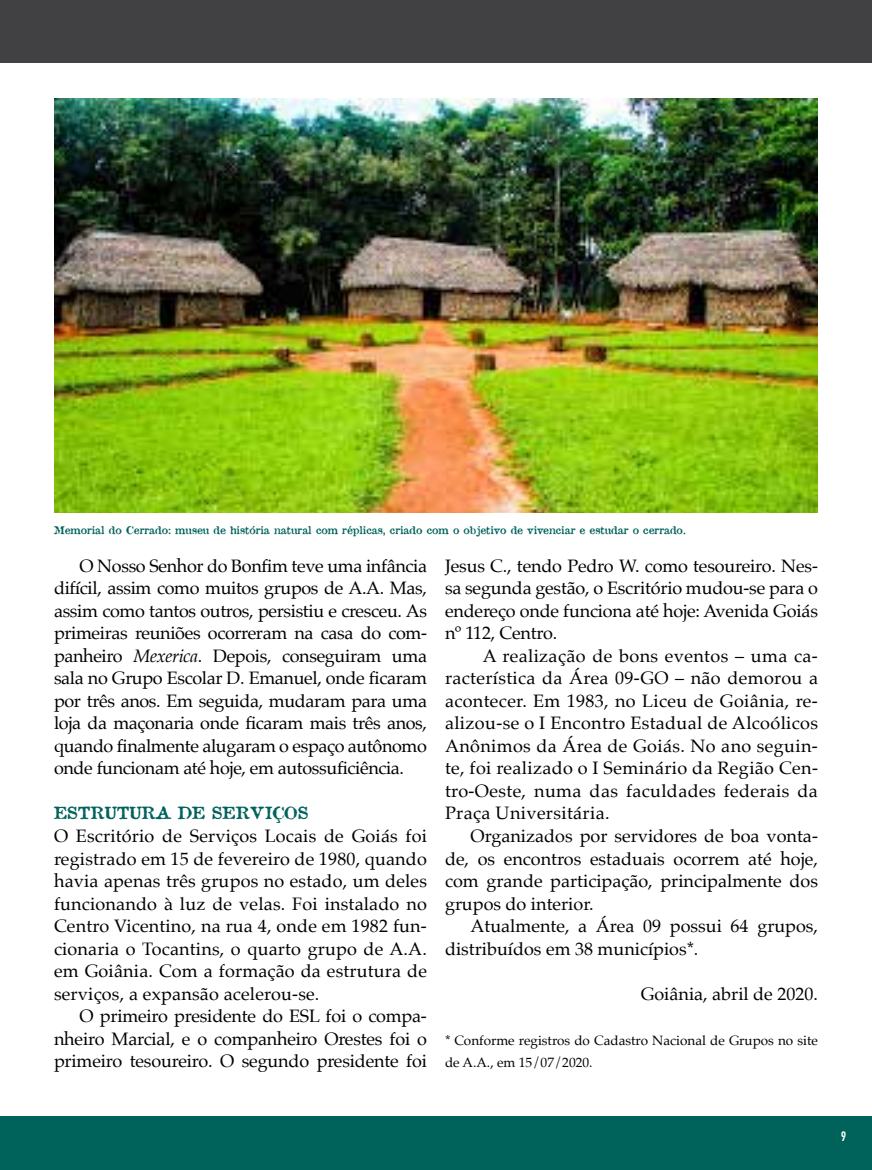
<style>
.page{position:relative;width:872px;height:1170px;background:#fff}
.page>*{position:absolute;margin:0;border:0;box-sizing:border-box;transform-origin:0 0}
.t1{font:18px/22.5px "Palatino";color:#000;text-align:justify}
.t2{font:16.5px "Attic";color:#00635b}
.t3{font:13.5px/22.5px "Palatino";color:#000}
.t4{font:13.5px "DIN Engschrift Std";color:#fff}
.t5{font:10.5px "Attic";color:#00635b}
.s1{font-style:italic}
</style>
<div class="page">
<div style="left:0;top:1115px;width:872px;height:54px;background:#00635b"></div>
<div style="left:0;top:0;width:872px;height:63px;background:#414042"></div>
<img style="left:54px;top:99px;width:764px;height:413px">
<p class="t5" style="left:54px;top:523px;width:633px">Memorial do Cerrado: museu de história natural com réplicas, criado com o objetivo de vivenciar e estudar o cerrado.</p>
<p class="t1" style="left:54px;top:554px;width:374px;text-indent:26px">O Nosso Senhor do Bonfim teve uma infância difícil, assim como muitos grupos de A.A. Mas, assim como tantos outros, persistiu e cresceu. As primeiras reuniões ocorreram na casa do com&shy;panheiro <span class="s1">Mexerica</span>. Depois, conseguiram uma sala no Grupo Escolar D. Emanuel, onde ficaram por três anos. Em seguida, mudaram para uma loja da maçonaria onde ficaram mais três anos, quando finalmente alugaram o espaço autônomo onde funcionam até hoje, em autossuficiência.</p>
<p class="t2" style="left:54px;top:802px;width:256px">ESTRUTURA DE SERVIÇOS</p>
<p class="t1" style="left:54px;top:824px;width:374px">O Escritório de Serviços Locais de Goiás foi registrado em 15 de fevereiro de 1980, quando havia apenas três grupos no estado, um deles funcionando à luz de velas. Foi instalado no Centro Vicentino, na rua 4, onde em 1982 fun&shy;cionaria o Tocantins, o quarto grupo de A.A. em Goiânia. Com a formação da estrutura de serviços, a expansão acelerou-se.</p>
<p class="t1" style="left:54px;top:1004px;width:374px;text-indent:26px">O primeiro presidente do ESL foi o compa&shy;nheiro Marcial, e o companheiro Orestes foi o primeiro tesoureiro. O segundo presidente foi</p>
<p class="t1" style="left:445px;top:554px;width:374px">Jesus C., tendo Pedro W. como tesoureiro. Nes&shy;sa segunda gestão, o Escritório mudou-se para o endereço onde funciona até hoje: Avenida Goiás nº 112, Centro.</p>
<p class="t1" style="left:445px;top:644px;width:374px;text-indent:38px">A realização de bons eventos – uma ca&shy;racterística da Área 09-GO – não demorou a acontecer. Em 1983, no Liceu de Goiânia, re&shy;alizou-se o I Encontro Estadual de Alcoólicos Anônimos da Área de Goiás. No ano seguin&shy;te, foi realizado o I Seminário da Região Cen&shy;tro-Oeste, numa das faculdades federais da Praça Universitária.</p>
<p class="t1" style="left:445px;top:824px;width:374px;text-indent:26px">Organizados por servidores de boa vonta&shy;de, os encontros estaduais ocorrem até hoje, com grande participação, principalmente dos grupos do interior.</p>
<p class="t1" style="left:445px;top:914px;width:374px;text-indent:26px">Atualmente, a Área 09 possui 64 grupos, distribuídos em 38 municípios*.</p>
<p class="t1" style="left:640px;top:982px;width:179px">Goiânia, abril de 2020.</p>
<p class="t3" style="left:445px;top:1028px;width:374px">* Conforme registros do Cadastro Nacional de Grupos no site de A.A., em 15/07/2020.</p>
<p class="t4" style="left:841px;top:1128px;width:7px">9</p>
</div>
